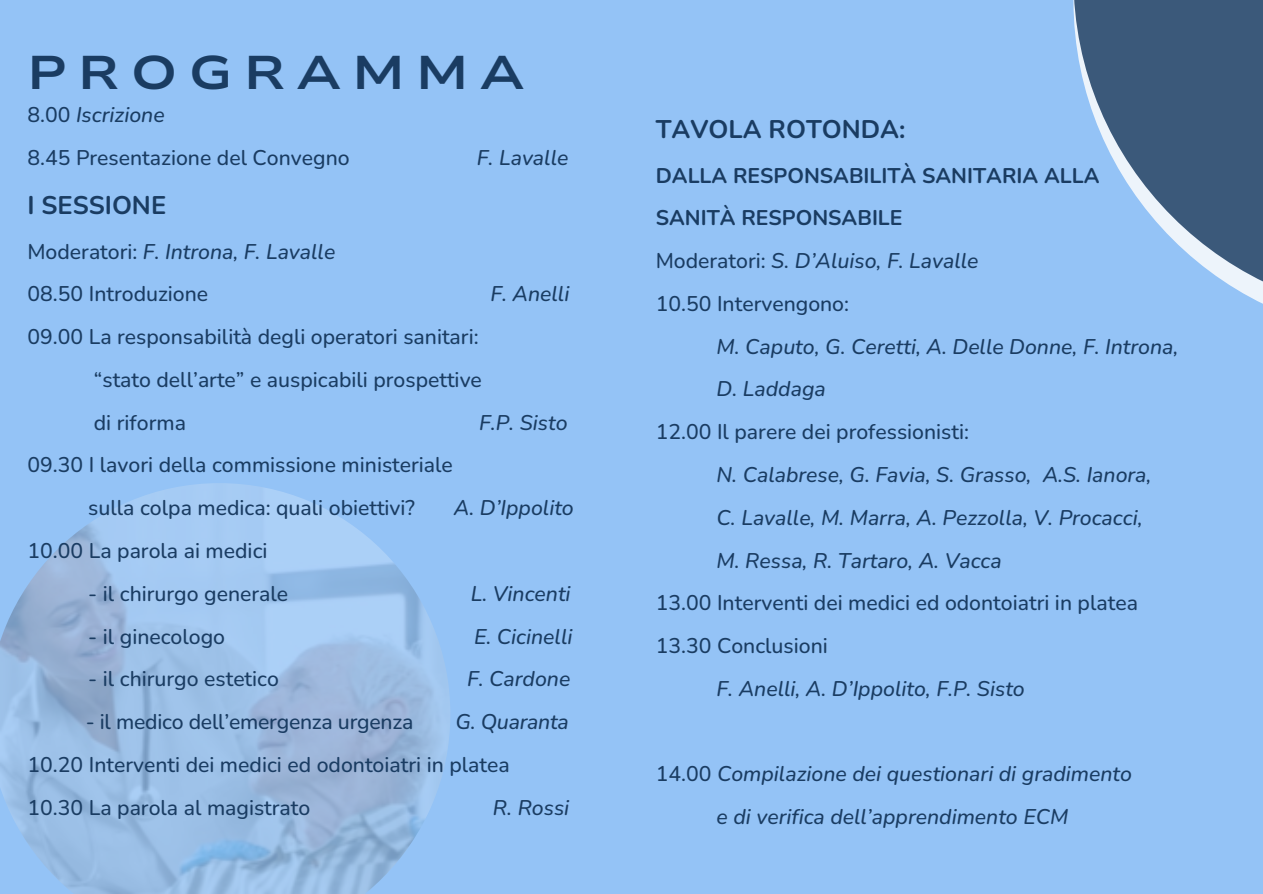
<style>
.page{position:relative;width:1263px;height:894px;background:#fff}
.page>*{position:absolute;margin:0;border:0;box-sizing:border-box;transform-origin:0 0}
.t1{font:700 47.1px "Nunito Sans 10 pt Expanded";letter-spacing:.245em;color:#1a3c62}
.t2{font:700 25.5px "Nunito";color:#1a3c62}
.t3{font:500 21.15px "Nunito";color:#1a3c62}
.t4{font:italic 500 21.15px "Nunito";color:#1a3c62}
.t5{font:700 21.15px "Nunito";color:#1a3c62}
.s1{font-style:normal}
</style>
<div class="page">
<div style="left:0;top:0;width:1263px;height:893px;background:#94c3f6"></div>
<svg style="left:1073px;top:0;width:190px;height:304px;fill:#3b597a"></svg>
<img style="left:0;top:483px;width:450px;height:410px">
<p class="t1" style="left:27px;top:41px;width:498px">PROGRAMMA</p>
<p class="t4" style="left:27px;top:101px;width:139px"><span class="s1">8.00</span> Iscrizione</p>
<p class="t3" style="left:27px;top:144px;width:324px">8.45 Presentazione del Convegno</p>
<p class="t4" style="left:477px;top:144px;width:93px">F. Lavalle</p>
<p class="t2" style="left:27px;top:188px;width:140px">I SESSIONE</p>
<p class="t4" style="left:27px;top:237px;width:309px"><span class="s1">Moderatori:</span> F. Introna, F. Lavalle</p>
<p class="t3" style="left:27px;top:280px;width:182px">08.50 Introduzione</p>
<p class="t4" style="left:490px;top:280px;width:80px">F. Anelli</p>
<p class="t3" style="left:27px;top:322px;width:453px">09.00 La responsabilità degli operatori sanitari:</p>
<p class="t3" style="left:94px;top:365px;width:390px">“stato dell’arte” e auspicabili prospettive</p>
<p class="t3" style="left:94px;top:408px;width:94px">di riforma</p>
<p class="t4" style="left:479px;top:408px;width:90px">F.P. Sisto</p>
<p class="t3" style="left:27px;top:451px;width:427px">09.30 I lavori della commissione ministeriale</p>
<p class="t3" style="left:88px;top:493px;width:328px">sulla colpa medica: quali obiettivi?</p>
<p class="t4" style="left:454px;top:493px;width:121px">A. D’Ippolito</p>
<p class="t3" style="left:27px;top:536px;width:242px">10.00 La parola ai medici</p>
<p class="t3" style="left:88px;top:579px;width:201px">- il chirurgo generale</p>
<p class="t4" style="left:471px;top:579px;width:101px">L. Vincenti</p>
<p class="t3" style="left:88px;top:622px;width:138px">- il ginecologo</p>
<p class="t4" style="left:474px;top:622px;width:100px">E. Cicinelli</p>
<p class="t3" style="left:88px;top:664px;width:192px">- il chirurgo estetico</p>
<p class="t4" style="left:467px;top:664px;width:105px">F. Cardone</p>
<p class="t3" style="left:86px;top:707px;width:329px">- il medico dell’emergenza urgenza</p>
<p class="t4" style="left:456px;top:707px;width:115px">G. Quaranta</p>
<p class="t3" style="left:27px;top:750px;width:484px">10.20 Interventi dei medici ed odontoiatri in platea</p>
<p class="t3" style="left:27px;top:793px;width:284px">10.30 La parola al magistrato</p>
<p class="t4" style="left:493px;top:793px;width:78px">R. Rossi</p>
<p class="t2" style="left:656px;top:112px;width:251px">TAVOLA ROTONDA:</p>
<p class="t5" style="left:656px;top:161px;width:445px">DALLA RESPONSABILITÀ SANITARIA ALLA</p>
<p class="t5" style="left:656px;top:204px;width:248px">SANITÀ RESPONSABILE</p>
<p class="t4" style="left:656px;top:247px;width:324px"><span class="s1">Moderatori:</span> S. D’Aluiso, F. Lavalle</p>
<p class="t3" style="left:656px;top:289px;width:195px">10.50 Intervengono:</p>
<p class="t4" style="left:717px;top:332px;width:463px">M. Caputo, G. Ceretti, A. Delle Donne, F. Introna,</p>
<p class="t4" style="left:717px;top:375px;width:111px">D. Laddaga</p>
<p class="t3" style="left:656px;top:417px;width:315px">12.00 Il parere dei professionisti:</p>
<p class="t4" style="left:717px;top:460px;width:436px">N. Calabrese, G. Favia, S. Grasso, A.S. Ianora,</p>
<p class="t4" style="left:717px;top:503px;width:427px">C. Lavalle, M. Marra, A. Pezzolla, V. Procacci,</p>
<p class="t4" style="left:717px;top:546px;width:287px">M. Ressa, R. Tartaro, A. Vacca</p>
<p class="t3" style="left:656px;top:588px;width:484px">13.00 Interventi dei medici ed odontoiatri in platea</p>
<p class="t3" style="left:656px;top:631px;width:174px">13.30 Conclusioni</p>
<p class="t4" style="left:717px;top:674px;width:310px">F. Anelli, A. D’Ippolito, F.P. Sisto</p>
<p class="t4" style="left:656px;top:759px;width:478px"><span class="s1">14.00</span> Compilazione dei questionari di gradimento</p>
<p class="t4" style="left:717px;top:802px;width:353px">e di verifica dell’apprendimento ECM</p>
</div>
